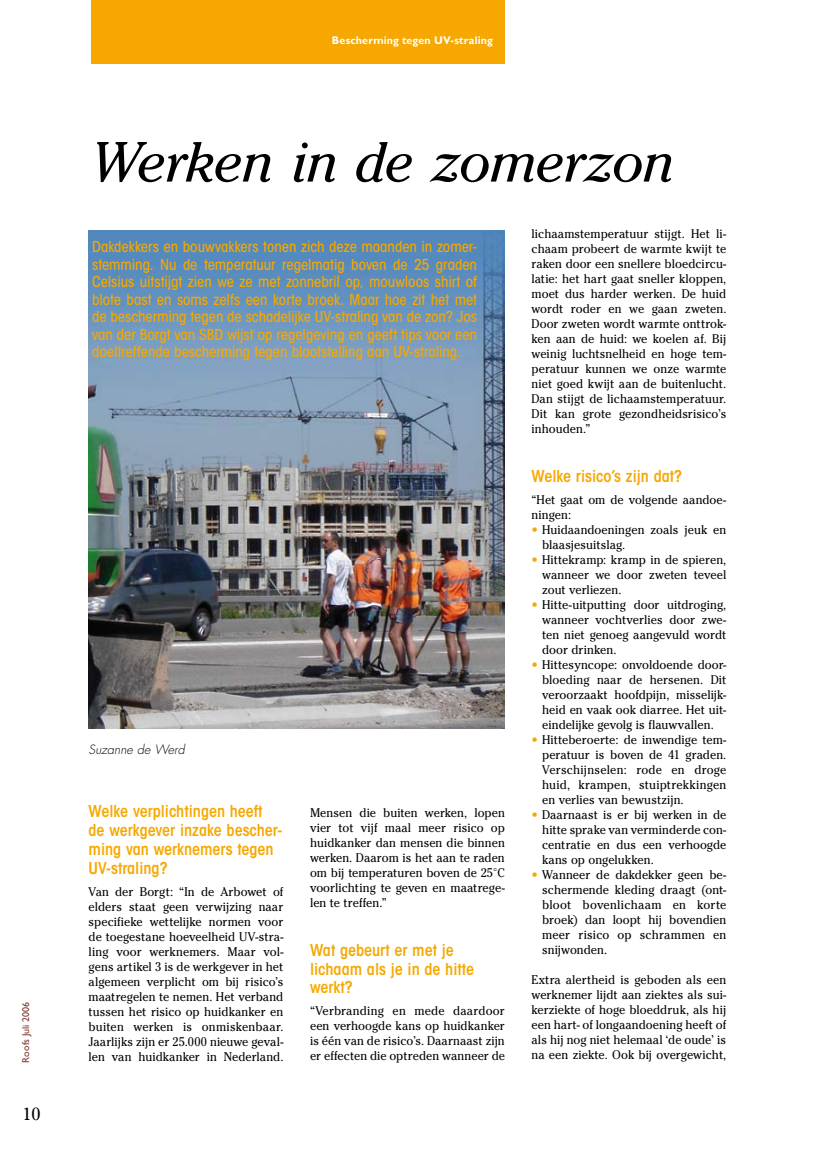
<style>
.page{position:relative;width:815px;height:1152px;background:#fff}
.page>*{position:absolute;margin:0;border:0;box-sizing:border-box;transform-origin:0 0}
.t1{font:italic 56.25px "Cheltenham Std";letter-spacing:-.02em;color:#000}
.t2{font:17.5px "Cheltenham Std";color:#000}
.t3{font:600 condensed 16.25px/18.8px "ITC Avant Garde Std";color:#f6a800}
.t4{font:500 condensed 15px/17.5px "ITC Avant Garde Std";letter-spacing:-.005em;color:#f6a800;text-align:justify}
.t5{font:12.5px/15px "Cheltenham Std";letter-spacing:.005em;color:#000;text-align:justify;scale:.95 1}
.t6{font:italic 300 12.5px "Futura Std";color:#000}
.t7{font:700 11.25px "Gill Sans Std";letter-spacing:.015em;color:#fff;scale:.95 1}
.t8{font:10px "Gill Sans Std";color:#803a30}
.s1{color:#f6a800}
</style>
<div class="page">
<div style="left:91px;top:0;width:414px;height:64px;background:#f6a800"></div>
<img style="left:89px;top:230px;width:416px;height:499px">
<p class="t8" style="left:20px;top:1062px;width:62px;rotate:-90deg">Roofs Juli 2006</p>
<h2 class="t2" style="left:23px;top:1103px;width:20px">10</h2>
<p class="t7" style="left:332px;top:34px;width:171px">Bescherming tegen UV-straling</p>
<h1 class="t1" style="left:90px;top:129px;width:585px">Werken in de zomerzon</h1>
<p class="t4" style="left:92px;top:238px;width:387px">Dakdekkers en bouwvakkers tonen zich deze maanden in zomer&shy;stemming. Nu de temperatuur regelmatig boven de 25 graden Celsius uitstijgt zien we ze met zonnebril op, mouwloos shirt of blote bast en soms zelfs een korte broek. Maar hoe zit het met de bescherming tegen de schadelijke UV-straling van de zon? Jos van der Borgt van SBD wijst op regelgeving en geeft tips voor een doeltreffende bescherming tegen blootstelling aan UV-straling.</p>
<p class="t6" style="left:89px;top:741px;width:98px">Suzanne de Werd</p>
<h3 class="t3" style="left:89px;top:802px;width:195px">Welke verplichtingen heeft de werkgever inzake bescher&shy;ming van werknemers tegen<br>UV-straling?</h3>
<p class="t5" style="left:89px;top:884px;width:207px">Van der Borgt: “In de Arbowet of elders staat geen verwijzing naar specifieke wettelijke normen voor de toegestane hoeveelheid UV-stra&shy;ling voor werknemers. Maar vol&shy;gens artikel 3 is de werkgever in het algemeen verplicht om bij risico’s maatregelen te nemen. Het verband tussen het risico op huidkanker en buiten werken is onmiskenbaar.<br>Jaarlijks zijn er 25.000 nieuwe geval&shy;len van huidkanker in Nederland.</p>
<p class="t5" style="left:310px;top:805px;width:207px">Mensen die buiten werken, lopen vier tot vijf maal meer risico op huidkanker dan mensen die binnen werken. Daarom is het aan te raden om bij temperaturen boven de 25°C voorlichting te geven en maatrege&shy;len te treffen.”</p>
<h3 class="t3" style="left:310px;top:940px;width:165px">Wat gebeurt er met je lichaam als je in de hitte werkt?</h3>
<p class="t5" style="left:310px;top:1003px;width:207px">“Verbranding en mede daardoor een verhoogde kans op huidkanker is één van de risico’s. Daarnaast zijn er effecten die optreden wanneer de</p>
<p class="t5" style="left:531px;top:227px;width:207px">lichaamstemperatuur stijgt. Het li&shy;chaam probeert de warmte kwijt te raken door een snellere bloedcircu&shy;latie: het hart gaat sneller kloppen, moet dus harder werken. De huid wordt roder en we gaan zweten.<br>Door zweten wordt warmte onttrok&shy;ken aan de huid: we koelen af. Bij weinig luchtsnelheid en hoge tem&shy;peratuur kunnen we onze warmte niet goed kwijt aan de buitenlucht.<br>Dan stijgt de lichaamstemperatuur.<br>Dit kan grote gezondheidsrisico’s inhouden.”</p>
<h3 class="t3" style="left:531px;top:467px;width:152px">Welke risico’s zijn dat?</h3>
<p class="t5" style="left:531px;top:492px;width:207px">“Het gaat om de volgende aandoe&shy;ningen:</p>
<p class="t5" style="left:542px;top:522px;width:195px;text-indent:-11px"><span class="s1">•</span> Huidaandoeningen zoals jeuk en blaasjesuitslag.</p>
<p class="t5" style="left:542px;top:552px;width:195px;text-indent:-11px"><span class="s1">•</span> Hittekramp: kramp in de spieren, wanneer we door zweten teveel zout verliezen.</p>
<p class="t5" style="left:542px;top:597px;width:195px;text-indent:-11px"><span class="s1">•</span> Hitte-uitputting door uitdroging, wanneer vochtverlies door zwe&shy;ten niet genoeg aangevuld wordt door drinken.</p>
<p class="t5" style="left:542px;top:657px;width:195px;text-indent:-11px"><span class="s1">•</span> Hittesyncope: onvoldoende door&shy;bloeding naar de hersenen. Dit veroorzaakt hoofdpijn, misselijk&shy;heid en vaak ook diarree. Het uit&shy;eindelijke gevolg is flauwvallen.</p>
<p class="t5" style="left:542px;top:732px;width:195px;text-indent:-11px"><span class="s1">•</span> Hitteberoerte: de inwendige tem&shy;peratuur is boven de 41 graden.<br>Verschijnselen: rode en droge huid, krampen, stuiptrekkingen en verlies van bewustzijn.</p>
<p class="t5" style="left:542px;top:807px;width:195px;text-indent:-11px"><span class="s1">•</span> Daarnaast is er bij werken in de hitte sprake van verminderde con&shy;centratie en dus een verhoogde kans op ongelukken.</p>
<p class="t5" style="left:542px;top:867px;width:195px;text-indent:-11px"><span class="s1">•</span> Wanneer de dakdekker geen be&shy;schermende kleding draagt (ont&shy;bloot bovenlichaam en korte broek) dan loopt hij bovendien meer risico op schrammen en snijwonden.</p>
<p class="t5" style="left:531px;top:972px;width:207px">Extra alertheid is geboden als een werknemer lijdt aan ziektes als sui&shy;kerziekte of hoge bloeddruk, als hij een hart- of longaandoening heeft of als hij nog niet helemaal ‘de oude’ is na een ziekte. Ook bij overgewicht,</p>
</div>
